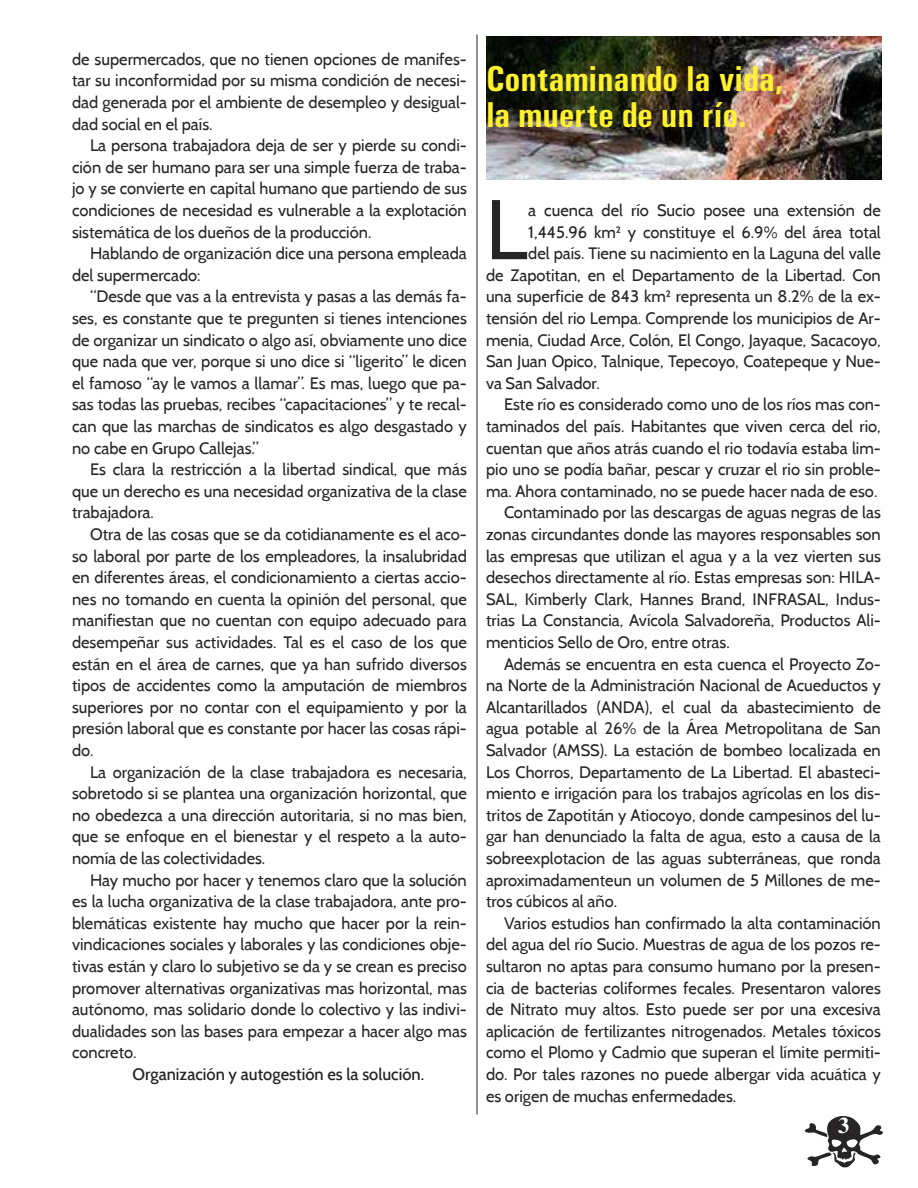
<style>
.page{position:relative;width:918px;height:1188px;background:#fff}
.page>*{position:absolute;margin:0;border:0;box-sizing:border-box;transform-origin:0 0}
.t1{font:84.45px "Cabin";color:#262424}
.t2{font:700 36px/36px "U001 Con";color:#fff12d}
.t3{font:500 22.5px "Nimbus Rom No 9 L";color:#fff}
.t4{font:16.5px/21.6px "Cabin";color:#262424;text-align:justify}
.t5{font:500 16.5px "Cabin";color:#262424}
</style>
<div class="page">
<svg style="left:804px;top:1116px;width:79px;height:51px"></svg>
<img style="left:486px;top:36px;width:396px;height:144px">
<hr style="left:477px;top:34px;width:1px;height:1080px;background:#262424">
<p class="t4" style="left:72px;top:48px;width:396px">de supermercados, que no tienen opciones de manifes&shy;tar su inconformidad por su misma condición de necesi&shy;dad generada por el ambiente de desempleo y desigual&shy;dad social en el país.</p>
<p class="t4" style="left:72px;top:135px;width:396px;text-indent:18px">La persona trabajadora deja de ser y pierde su condi&shy;ción de ser humano para ser una simple fuerza de traba&shy;jo y se convierte en capital humano que partiendo de sus condiciones de necesidad es vulnerable a la explotación sistemática de los dueños de la producción.</p>
<p class="t4" style="left:72px;top:243px;width:396px;text-indent:18px">Hablando de organización dice una persona empleada del supermercado:</p>
<p class="t4" style="left:72px;top:286px;width:396px;text-indent:18px">“Desde que vas a la entrevista y pasas a las demás fa&shy;ses, es constante que te pregunten si tienes intenciones de organizar un sindicato o algo así, obviamente uno dice que nada que ver, porque si uno dice si “ligerito” le dicen el famoso “ay le vamos a llamar”. Es mas, luego que pa&shy;sas todas las pruebas, recibes “capacitaciones” y te recal&shy;can que las marchas de sindicatos es algo desgastado y no cabe en Grupo Callejas.”</p>
<p class="t4" style="left:72px;top:459px;width:396px;text-indent:18px">Es clara la restricción a la libertad sindical, que más que un derecho es una necesidad organizativa de la clase trabajadora.</p>
<p class="t4" style="left:72px;top:523px;width:396px;text-indent:18px">Otra de las cosas que se da cotidianamente es el aco&shy;so laboral por parte de los empleadores, la insalubridad en diferentes áreas, el condicionamiento a ciertas accio&shy;nes no tomando en cuenta la opinión del personal, que manifiestan que no cuentan con equipo adecuado para desempeñar sus actividades. Tal es el caso de los que están en el área de carnes, que ya han sufrido diversos tipos de accidentes como la amputación de miembros superiores por no contar con el equipamiento y por la presión laboral que es constante por hacer las cosas rápi&shy;do.</p>
<p class="t4" style="left:72px;top:761px;width:396px;text-indent:18px">La organización de la clase trabajadora es necesaria, sobretodo si se plantea una organización horizontal, que no obedezca a una dirección autoritaria, si no mas bien, que se enfoque en el bienestar y el respeto a la auto&shy;nomía de las colectividades.</p>
<p class="t4" style="left:72px;top:869px;width:396px;text-indent:18px">Hay mucho por hacer y tenemos claro que la solución es la lucha organizativa de la clase trabajadora, ante pro&shy;blemáticas existente hay mucho que hacer por la rein&shy;vindicaciones sociales y laborales y las condiciones obje&shy;tivas están y claro lo subjetivo se da y se crean es preciso promover alternativas organizativas mas horizontal, mas autónomo, mas solidario donde lo colectivo y las indivi&shy;dualidades son las bases para empezar a hacer algo mas concreto.</p>
<p class="t5" style="left:133px;top:1068px;width:293px">Organización y autogestión es la solución.</p>
<h2 class="t2" style="left:486px;top:64px;width:299px">Contaminando la vida, la muerte de un río.</h2>
<h1 class="t1" style="left:485px;top:180px;width:44px">L</h1>
<p class="t4" style="left:528px;top:199px;width:354px">a cuenca del río Sucio posee una extensión de</p>
<p class="t4" style="left:528px;top:221px;width:354px">1,445.96 km² y constituye el 6.9% del área total</p>
<p class="t4" style="left:528px;top:243px;width:354px">del país. Tiene su nacimiento en la Laguna del valle</p>
<p class="t4" style="left:486px;top:264px;width:396px">de Zapotitan, en el Departamento de la Libertad. Con</p>
<p class="t4" style="left:486px;top:286px;width:396px">una superficie de 843 km² representa un 8.2% de la ex-</p>
<p class="t4" style="left:486px;top:307px;width:396px">tensión del rio Lempa. Comprende los municipios de Ar-</p>
<p class="t4" style="left:486px;top:329px;width:396px">menia, Ciudad Arce, Colón, El Congo, Jayaque, Sacacoyo,</p>
<p class="t4" style="left:486px;top:351px;width:396px">San Juan Opico, Talnique, Tepecoyo, Coatepeque y Nue-</p>
<p class="t4" style="left:486px;top:372px;width:115px">va San Salvador.</p>
<p class="t4" style="left:504px;top:394px;width:378px">Este río es considerado como uno de los ríos mas con-</p>
<p class="t4" style="left:486px;top:415px;width:396px">taminados del país. Habitantes que viven cerca del rio,</p>
<p class="t4" style="left:486px;top:437px;width:396px">cuentan que años atrás cuando el rio todavía estaba lim-</p>
<p class="t4" style="left:486px;top:459px;width:396px">pio uno se podía bañar, pescar y cruzar el rio sin proble-</p>
<p class="t4" style="left:486px;top:480px;width:393px">ma. Ahora contaminado, no se puede hacer nada de eso.</p>
<p class="t4" style="left:504px;top:502px;width:378px">Contaminado por las descargas de aguas negras de las</p>
<p class="t4" style="left:486px;top:523px;width:396px">zonas circundantes donde las mayores responsables son</p>
<p class="t4" style="left:486px;top:545px;width:396px">las empresas que utilizan el agua y a la vez vierten sus</p>
<p class="t4" style="left:486px;top:567px;width:396px">desechos directamente al río. Estas empresas son: HILA-</p>
<p class="t4" style="left:486px;top:588px;width:396px">SAL, Kimberly Clark, Hannes Brand, INFRASAL, Indus-</p>
<p class="t4" style="left:486px;top:610px;width:396px">trias La Constancia, Avícola Salvadoreña, Productos Ali-</p>
<p class="t4" style="left:486px;top:631px;width:245px">menticios Sello de Oro, entre otras.</p>
<p class="t4" style="left:504px;top:653px;width:378px">Además se encuentra en esta cuenca el Proyecto Zo-</p>
<p class="t4" style="left:486px;top:675px;width:396px">na Norte de la Administración Nacional de Acueductos y</p>
<p class="t4" style="left:486px;top:696px;width:396px">Alcantarillados (ANDA), el cual da abastecimiento de</p>
<p class="t4" style="left:486px;top:718px;width:396px">agua potable al 26% de la Área Metropolitana de San</p>
<p class="t4" style="left:486px;top:739px;width:396px">Salvador (AMSS). La estación de bombeo localizada en</p>
<p class="t4" style="left:486px;top:761px;width:396px">Los Chorros, Departamento de La Libertad. El abasteci-</p>
<p class="t4" style="left:486px;top:783px;width:396px">miento e irrigación para los trabajos agrícolas en los dis-</p>
<p class="t4" style="left:486px;top:804px;width:396px">tritos de Zapotitán y Atiocoyo, donde campesinos del lu-</p>
<p class="t4" style="left:486px;top:826px;width:396px">gar han denunciado la falta de agua, esto a causa de la</p>
<p class="t4" style="left:486px;top:847px;width:396px">sobreexplotacion de las aguas subterráneas, que ronda</p>
<p class="t4" style="left:486px;top:869px;width:396px">aproximadamenteun un volumen de 5 Millones de me-</p>
<p class="t4" style="left:486px;top:891px;width:133px">tros cúbicos al año.</p>
<p class="t4" style="left:504px;top:912px;width:378px">Varios estudios han confirmado la alta contaminación</p>
<p class="t4" style="left:486px;top:934px;width:396px">del agua del río Sucio. Muestras de agua de los pozos re-</p>
<p class="t4" style="left:486px;top:955px;width:396px">sultaron no aptas para consumo humano por la presen-</p>
<p class="t4" style="left:486px;top:977px;width:396px">cia de bacterias coliformes fecales. Presentaron valores</p>
<p class="t4" style="left:486px;top:999px;width:396px">de Nitrato muy altos. Esto puede ser por una excesiva</p>
<p class="t4" style="left:486px;top:1020px;width:396px">aplicación de fertilizantes nitrogenados. Metales tóxicos</p>
<p class="t4" style="left:486px;top:1042px;width:396px">como el Plomo y Cadmio que superan el límite permiti-</p>
<p class="t4" style="left:486px;top:1063px;width:396px">do. Por tales razones no puede albergar vida acuática y</p>
<p class="t4" style="left:486px;top:1085px;width:252px">es origen de muchas enfermedades.</p>
<h3 class="t3" style="left:838px;top:1112px;width:13px">3</h3>
</div>
